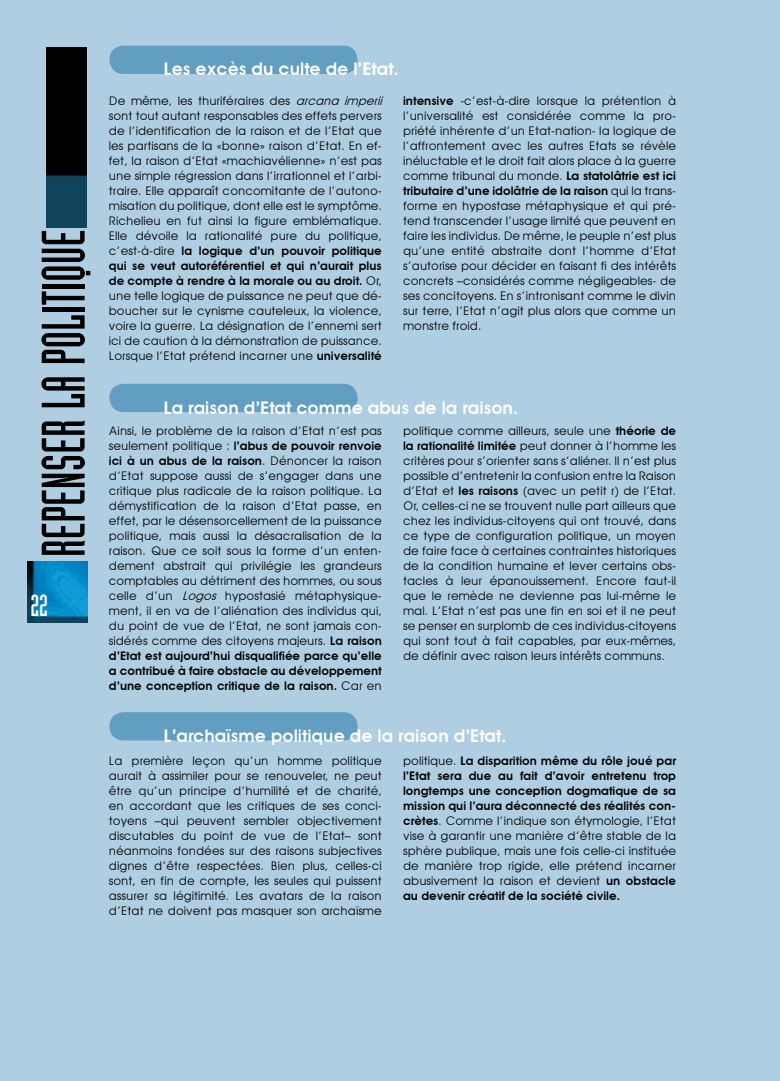
<style>
.page{position:relative;width:780px;height:1081px;background:#b0cee1}
.page>*{position:absolute;margin:0;border:0;box-sizing:border-box;transform-origin:0 0}
.t1{font:60px "Industria Solid A";color:#000}
.t2{font:30px "Industria Solid A";color:#fff}
.t3{font:600 17.5px "Avant Garde";color:#fff}
.t4{font:11.88px/15px "Avant Garde";color:#000;text-align:justify}
.t5{font:600 11.88px/15px "Avant Garde";color:#000;text-align:justify}
.s1{font-style:italic}
.s2{font-weight:600}
.s3{font-weight:400}
</style>
<div class="page">
<img style="left:46px;top:48px;width:41px;height:179px">
<img style="left:27px;top:562px;width:61px;height:60px">
<div style="left:109px;top:46px;width:248px;height:28px;background:#629ec2"></div>
<div style="left:109px;top:384px;width:248px;height:28px;background:#629ec2"></div>
<div style="left:109px;top:712px;width:248px;height:28px;background:#629ec2"></div>
<p class="t1" style="left:31px;top:557px;width:329px;rotate:-90deg">REPENSER LA POLITIQUE</p>
<p class="t2" style="left:30px;top:589px;width:19px">22</p>
<p class="t3" style="left:164px;top:59px;width:236px">Les excès du culte de l’Etat.</p>
<p class="t4" style="left:109px;top:93px;width:278px;text-align:left">De même, les thuriféraires des <span class="s1">arcana imperii </span>sont tout autant responsables des effets pervers de l’identification de la raison et de l’Etat que les partisans de la «bonne» raison d’Etat. En ef&shy;fet, la raison d’Etat «machiavélienne» n’est pas une simple régression dans l’irrationnel et l’arbi&shy;traire. Elle apparaît concomitante de l’autono&shy;misation du politique, dont elle est le symptôme.<br>Richelieu en fut ainsi la figure emblématique.<br>Elle dévoile la rationalité pure du politique, c’est-à-dire <span class="s2">la logique d’un pouvoir politique qui se veut autoréférentiel et qui n’aurait plus de compte à rendre à la morale ou au droit.</span> Or, une telle logique de puissance ne peut que dé&shy;boucher sur le cynisme cauteleux, la violence, voire la guerre. La désignation de l’ennemi sert ici de caution à la démonstration de puissance.<br>Lorsque l’Etat prétend incarner une <span class="s2">universalité</span></p>
<p class="t4" style="left:403px;top:93px;width:274px"><span class="s2">intensive</span> -c’est-à-dire lorsque la prétention à l’universalité est considérée comme la pro&shy;priété inhérente d’un Etat-nation- la logique de l’affrontement avec les autres Etats se révèle inéluctable et le droit fait alors place à la guerre comme tribunal du monde. <span class="s2">La statolâtrie est ici tributaire d’une idolâtrie de la raison</span> qui la trans&shy;forme en hypostase métaphysique et qui pré&shy;tend transcender l’usage limité que peuvent en faire les individus. De même, le peuple n’est plus qu’une entité abstraite dont l’homme d’Etat s’autorise pour décider en faisant fi des intérêts concrets –considérés comme négligeables- de ses concitoyens. En s’intronisant comme le divin sur terre, l’Etat n’agit plus alors que comme un monstre froid.</p>
<p class="t3" style="left:164px;top:397px;width:355px">La raison d’Etat comme abus de la raison.</p>
<p class="t4" style="left:109px;top:423px;width:274px">Ainsi, le problème de la raison d’Etat n’est pas seulement politique : <span class="s2">l’abus de pouvoir renvoie ici à un abus de la raison</span>. Dénoncer la raison d’Etat suppose aussi de s’engager dans une critique plus radicale de la raison politique. La démystification de la raison d’Etat passe, en effet, par le désensorcellement de la puissance politique, mais aussi la désacralisation de la raison. Que ce soit sous la forme d’un enten&shy;dement abstrait qui privilégie les grandeurs comptables au détriment des hommes, ou sous celle d’un <span class="s1">Logos</span> hypostasié métaphysique&shy;ment, il en va de l’aliénation des individus qui, du point de vue de l’Etat, ne sont jamais con&shy;sidérés comme des citoyens majeurs. <span class="s2">La raison d’Etat est aujourd’hui disqualifiée parce qu’elle a contribué à faire obstacle au développement d’une conception critique de la raison.</span> Car en</p>
<p class="t4" style="left:403px;top:423px;width:274px">politique comme ailleurs, seule une <span class="s2">théorie de la rationalité limitée</span> peut donner à l’homme les critères pour s’orienter sans s’aliéner. Il n’est plus possible d’entretenir la confusion entre la Raison d’Etat et <span class="s2">les raisons</span> (avec un petit r) de l’Etat.<br>Or, celles-ci ne se trouvent nulle part ailleurs que chez les individus-citoyens qui ont trouvé, dans ce type de configuration politique, un moyen de faire face à certaines contraintes historiques de la condition humaine et lever certains obs&shy;tacles à leur épanouissement. Encore faut-il que le remède ne devienne pas lui-même le mal. L’Etat n’est pas une fin en soi et il ne peut se penser en surplomb de ces individus-citoyens qui sont tout à fait capables, par eux-mêmes, de définir avec raison leurs intérêts communs.</p>
<p class="t3" style="left:164px;top:725px;width:344px">L’archaïsme politique de la raison d’Etat.</p>
<p class="t4" style="left:109px;top:753px;width:274px">La première leçon qu’un homme politique aurait à assimiler pour se renouveler, ne peut être qu’un principe d’humilité et de charité, en accordant que les critiques de ses conci&shy;toyens –qui peuvent sembler objectivement discutables du point de vue de l’Etat– sont néanmoins fondées sur des raisons subjectives dignes d’être respectées. Bien plus, celles-ci sont, en fin de compte, les seules qui puissent assurer sa légitimité. Les avatars de la raison d’Etat ne doivent pas masquer son archaïsme</p>
<p class="t5" style="left:403px;top:753px;width:274px"><span class="s3">politique.</span> La disparition même du rôle joué par l’Etat sera due au fait d’avoir entretenu trop longtemps une conception dogmatique de sa mission qui l’aura déconnecté des réalités con&shy;crètes<span class="s3">. Comme l’indique son étymologie, l’Etat vise à garantir une manière d’être stable de la sphère publique, mais une fois celle-ci instituée de manière trop rigide, elle prétend incarner abusivement la raison et devient</span> un obstacle au devenir créatif de la société civile.</p>
</div>
